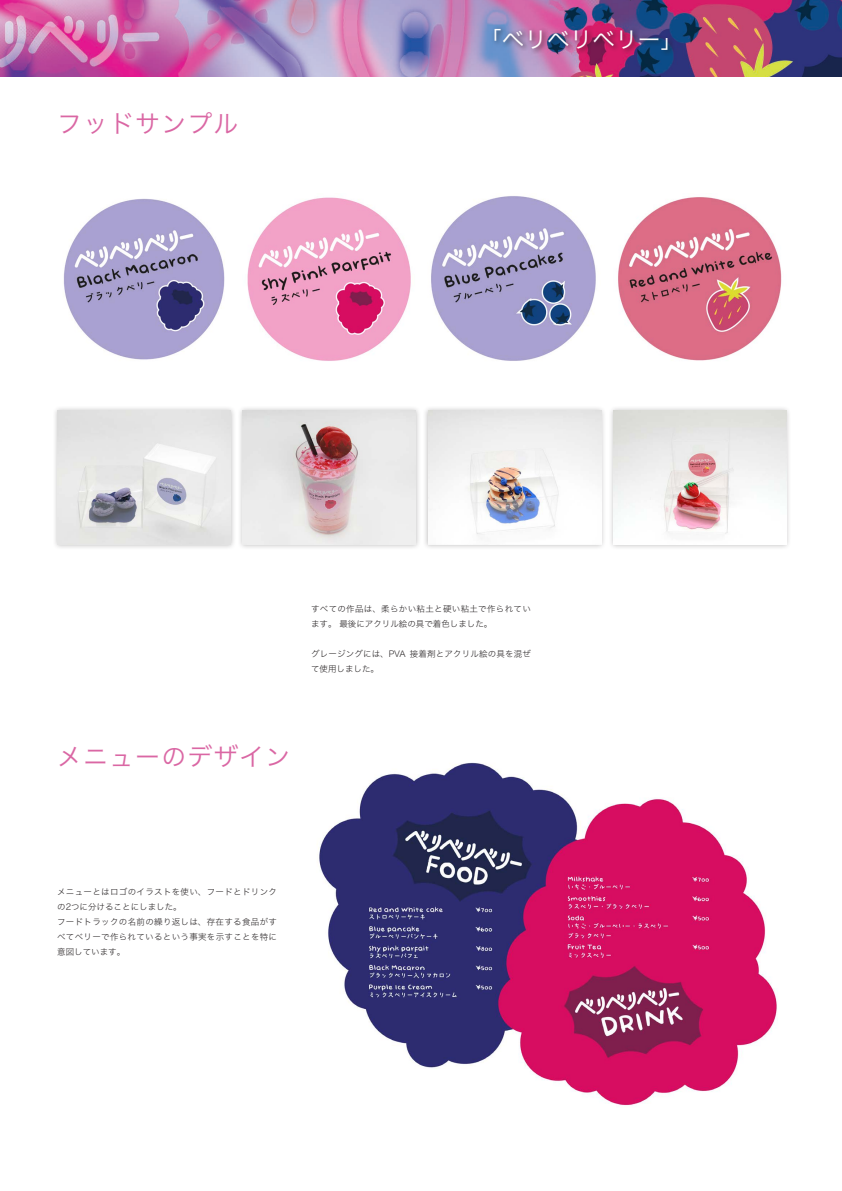
<style>
.page{position:relative;width:842px;height:1191px;background:#fff}
.page>*{position:absolute;margin:0;border:0;box-sizing:border-box;transform-origin:0 0}
.t1{font:24.8px "Hiragino Sans W3";letter-spacing:.05em;color:#da67a4}
.t2{font:22.7px "Hiragino Sans W3";color:#fff}
.t3{font:8.5px/14.9px "Hiragino Sans W2";letter-spacing:.035em;color:#231f20}
</style>
<div class="page">
<img style="left:0;top:0;width:842px;height:77px">
<div style="left:491px;top:25px;width:184px;height:32px;background:#231f20;opacity:.9"></div>
<img style="left:63px;top:198px;width:162px;height:162px">
<div style="left:52px;top:405px;width:184px;height:145px;background:#231f20;opacity:.3"></div>
<img style="left:58px;top:411px;width:173px;height:133px">
<img style="left:247px;top:197px;width:164px;height:164px">
<div style="left:237px;top:405px;width:184px;height:145px;background:#231f20;opacity:.3"></div>
<img style="left:243px;top:411px;width:173px;height:133px">
<img style="left:431px;top:196px;width:165px;height:165px">
<div style="left:423px;top:405px;width:183px;height:145px;background:#231f20;opacity:.3"></div>
<img style="left:428px;top:411px;width:173px;height:133px">
<img style="left:618px;top:197px;width:164px;height:164px">
<div style="left:608px;top:405px;width:184px;height:145px;background:#231f20;opacity:.3"></div>
<img style="left:613px;top:411px;width:173px;height:133px">
<img style="left:318px;top:762px;width:460px;height:344px">
<p class="t1" style="left:57px;top:101px;width:183px">フッドサンプル</p>
<p class="t2" style="left:479px;top:19px;width:206px">「ベリベリベリー」</p>
<p class="t3" style="left:311px;top:601px;width:221px">すべての作品は、柔らかい粘土と硬い粘土で作られています。 最後にアクリル絵の具で着色しました。</p>
<p class="t3" style="left:311px;top:645px;width:221px">グレージングには、PVA 接着剤とアクリル絵の具を混ぜて使用しました。</p>
<p class="t1" style="left:57px;top:735px;width:235px">メニューのデザイン</p>
<p class="t3" style="left:57px;top:883px;width:221px">メニューとはロゴのイラストを使い、フードとドリンクの2つに分けることにしました。</p>
<p class="t3" style="left:57px;top:913px;width:221px;text-align:justify">フードトラックの名前の繰り返しは、存在する食品がすべてベリーで作られているという事実を示すことを特に意図しています。</p>
</div>
